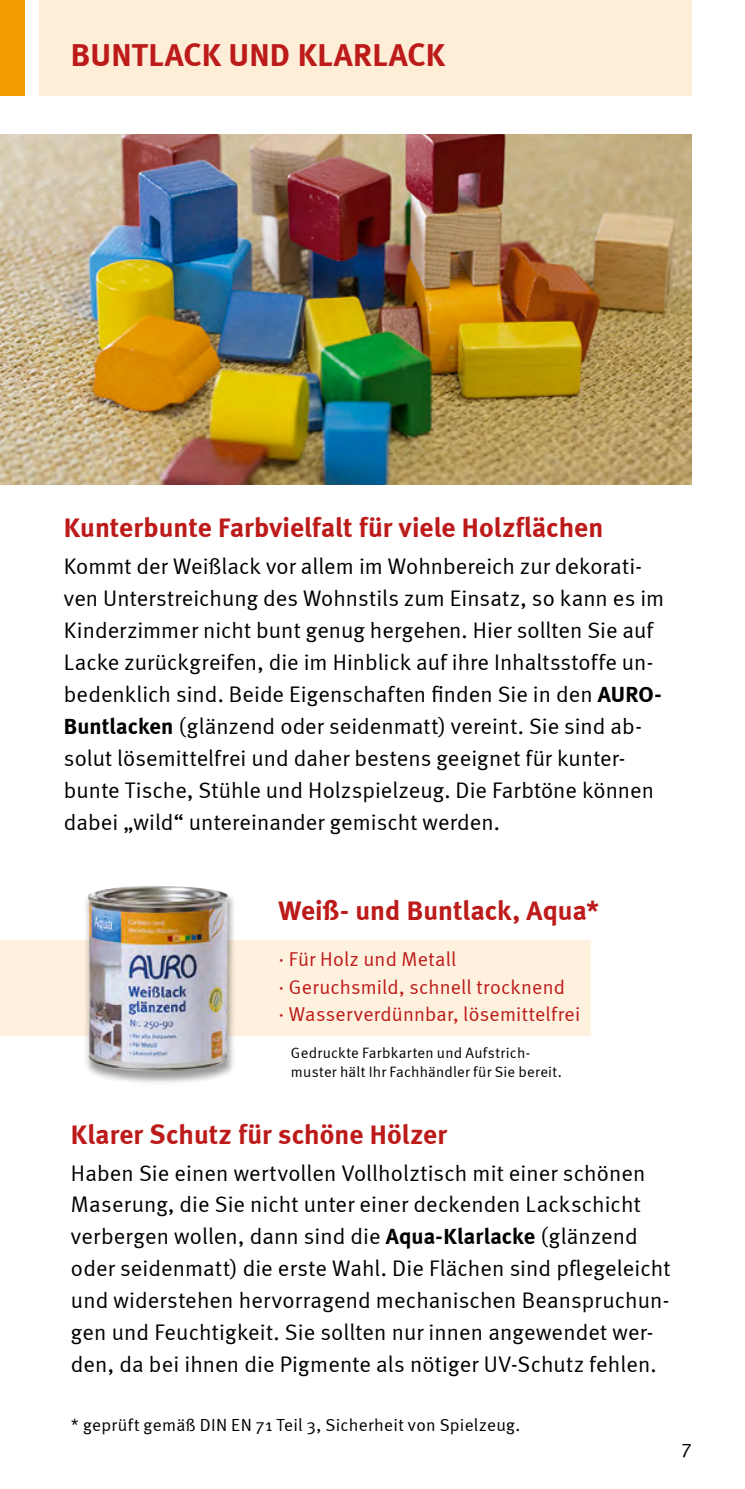
<style>
.page{position:relative;width:745px;height:1489px;background:#fff}
.page>*{position:absolute;margin:0;border:0;box-sizing:border-box;transform-origin:0 0}
.t1{font:700 32.5px "Meta";letter-spacing:.005em;color:#bd1a1a}
.t2{font:700 27.5px "Meta";color:#bd1a1a}
.t3{font:22.5px/32px "Meta Normal";letter-spacing:.005em;color:#000}
.t4{font:20px/27.5px "Meta Normal";letter-spacing:.01em;color:#bd1a1a}
.t5{font:20px "Meta Normal";color:#000}
.t6{font:17.5px "Meta Normal";letter-spacing:.02em;color:#000}
.t7{font:15px/18.8px "Meta Normal";letter-spacing:.015em;color:#000}
.s1{font-family:"Meta";font-weight:700}
</style>
<div class="page">
<div style="left:39px;top:0;width:652px;height:96px;background:#feeed8"></div>
<div style="left:0;top:0;width:25px;height:96px;background:#f59c00"></div>
<div style="left:0;top:940px;width:590px;height:95px;background:#fef1de"></div>
<img style="left:0;top:135px;width:691px;height:349px">
<div style="left:83px;top:885px;width:154px;height:200px;background:#000;opacity:.4"></div>
<img style="left:87px;top:885px;width:142px;height:187px">
<h1 class="t1" style="left:71px;top:35px;width:375px">BUNTLACK UND KLARLACK</h1>
<p class="t2" style="left:64px;top:511px;width:540px">Kunterbunte Farbvielfalt für viele Holzflächen</p>
<p class="t3" style="left:64px;top:550px;width:601px">Kommt der Weißlack vor allem im Wohnbereich zur dekorati&shy;ven Unterstreichung des Wohnstils zum Einsatz, so kann es im Kinderzimmer nicht bunt genug hergehen. Hier sollten Sie auf Lacke zurückgreifen, die im Hinblick auf ihre Inhaltsstoffe un&shy;bedenklich sind. Beide Eigenschaften finden Sie in den <span class="s1">AURO-Buntlacken</span> (glänzend oder seidenmatt) vereint. Sie sind ab&shy;solut lösemittelfrei und daher bestens geeignet für kunter&shy;bunte Tische, Stühle und Holzspielzeug. Die Farbtöne können dabei „wild“ untereinander gemischt werden.</p>
<p class="t2" style="left:278px;top:894px;width:322px">Weiß- und Buntlack, Aqua*</p>
<p class="t4" style="left:278px;top:945px;width:303px">· Für Holz und Metall<br>· Geruchsmild, schnell trocknend<br>· Wasserverdünnbar, lösemittelfrei</p>
<p class="t7" style="left:291px;top:1043px;width:272px">Gedruckte Farbkarten und Aufstrich&shy;muster hält Ihr Fachhändler für Sie bereit.</p>
<p class="t2" style="left:71px;top:1117px;width:377px">Klarer Schutz für schöne Hölzer</p>
<p class="t3" style="left:71px;top:1156px;width:600px">Haben Sie einen wertvollen Vollholztisch mit einer schönen Maserung, die Sie nicht unter einer deckenden Lackschicht verbergen wollen, dann sind die <span class="s1">Aqua-Klarlacke</span> (glänzend oder seidenmatt) die erste Wahl. Die Flächen sind pflegeleicht und widerstehen hervorragend mechanischen Beanspruchun&shy;gen und Feuchtigkeit. Sie sollten nur innen angewendet wer&shy;den, da bei ihnen die Pigmente als nötiger UV-Schutz fehlen.</p>
<p class="t6" style="left:71px;top:1414px;width:450px">* geprüft gemäß DIN EN 71 Teil 3, Sicherheit von Spielzeug.</p>
<p class="t5" style="left:681px;top:1435px;width:11px">7</p>
</div>
